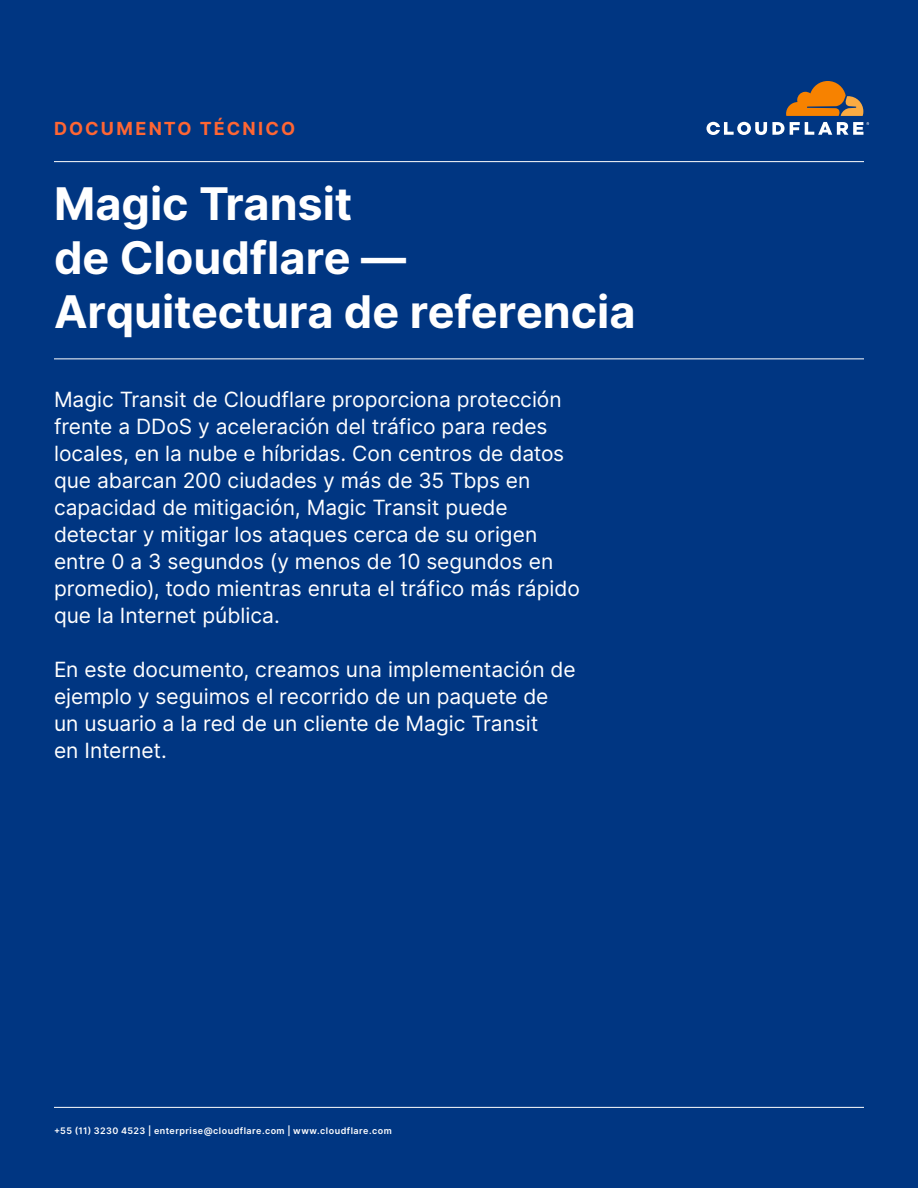
<style>
.page{position:relative;width:918px;height:1188px;background:#003682}
.page>*{position:absolute;margin:0;border:0;box-sizing:border-box;transform-origin:0 0}
.Cover_Title{font:700 45px/54px "Inter";letter-spacing:-.005em;color:#fff}
.Cover_Copy{font:21px/27px "Inter";color:#fff}
.Descriptor{font:700 18px "Inter";letter-spacing:.115em;color:#f63}
.Folio_White{font:600 9px "Inter";letter-spacing:.055em;color:#fff}
</style>
<div class="page">
<hr style="left:54px;top:161px;width:810px;height:1px;background:#fff">
<hr style="left:54px;top:1107px;width:810px;height:1px;background:#fff">
<hr style="left:54px;top:358px;width:810px;height:1px;background:#fff">
<svg style="left:786px;top:81px;width:77px;height:35px"></svg>
<svg style="left:707px;top:122px;width:162px;height:13px"></svg>
<p class="Descriptor" style="left:54px;top:115px;width:242px">DOCUMENTO TÉCNICO</p>
<p class="Cover_Title" style="left:54px;top:175px;width:354px">Magic Transit de Cloudflare —</p>
<p class="Cover_Title" style="left:54px;top:283px;width:583px">Arquitectura de referencia</p>
<p class="Cover_Copy" style="left:54px;top:385px;width:527px">Magic Transit de Cloudflare proporciona protección frente a DDoS y aceleración del tráfico para redes locales, en la nube e híbridas. Con centros de datos que abarcan 200 ciudades y más de 35 Tbps en capacidad de mitigación, Magic Transit puede detectar y mitigar los ataques cerca de su origen entre 0 a 3 segundos (y menos de 10 segundos en promedio), todo mientras enruta el tráfico más rápido que la Internet pública.</p>
<p class="Cover_Copy" style="left:54px;top:655px;width:523px">En este documento, creamos una implementación de ejemplo y seguimos el recorrido de un paquete de un usuario a la red de un cliente de Magic Transit<br>en Internet.</p>
<p class="Folio_White" style="left:54px;top:1124px;width:339px">+55 (11) 3230 4523 | enterprise@cloudflare.com | www.cloudflare.com</p>
</div>
